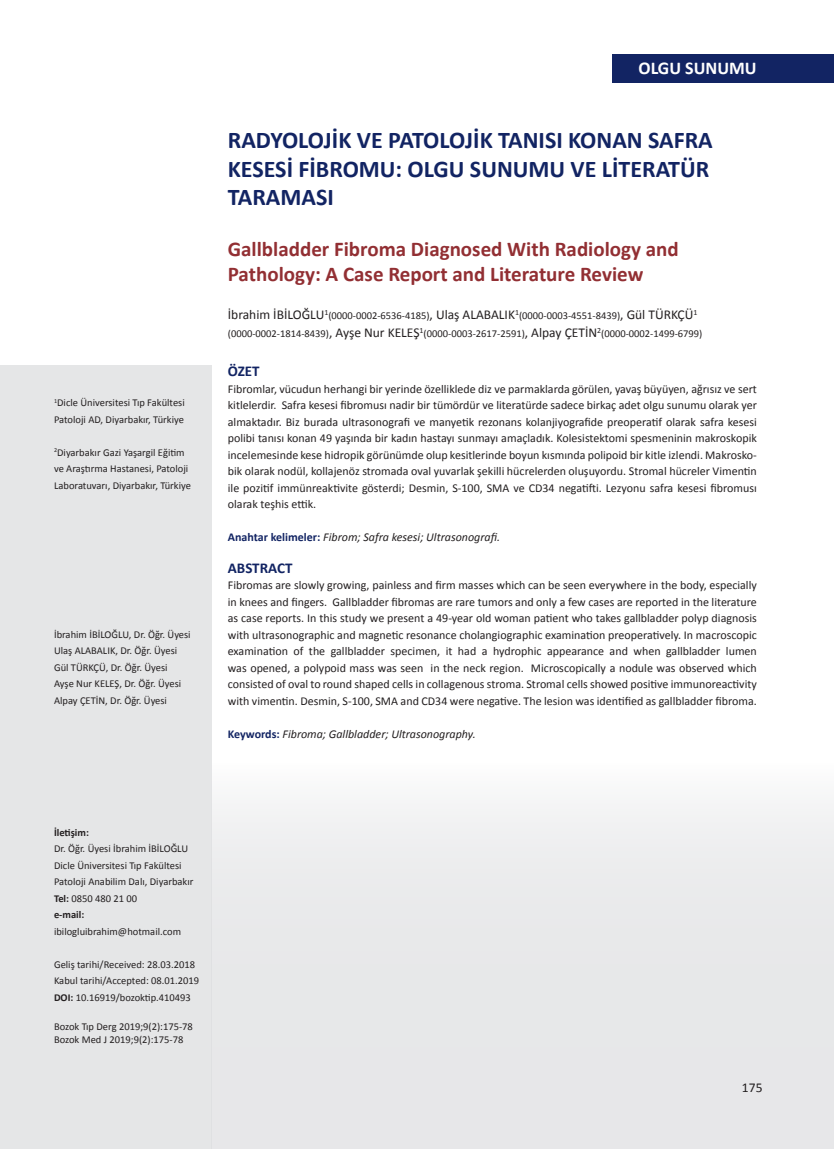
<style>
.page{position:relative;width:834px;height:1149px;background:#fff}
.page>*{position:absolute;margin:0;border:0;box-sizing:border-box;transform-origin:0 0}
.t1{font:700 24px/28.8px "Calibri";color:#122463}
.t2{font:700 21px/25.2px "Calibri";color:#922f33}
.t3{font:700 18px "Calibri";color:#fff}
.t4{font:700 15px "Calibri";color:#122463}
.t5{font:13.5px "Calibri";color:#231f20}
.t6{font:12px/16.5px "Calibri";color:#231f20;text-align:justify}
.t7{font:italic 12px "Calibri";color:#231f20}
.t8{font:10.5px/16.5px "Calibri";color:#231f20}
.t9{font:700 10.5px "Calibri";color:#231f20}
.s1{font-size:13.5px}
.s2{font-weight:700;font-style:normal;color:#122463}
.s3{font-weight:700}
</style>
<div class="page">
<div style="left:212px;top:763px;width:621px;height:385px;background:linear-gradient(to bottom,#f3f4f4,#e3e3e5)"></div>
<div style="left:0;top:365px;width:212px;height:783px;background:#e5e6e7"></div>
<div style="left:612px;top:54px;width:221px;height:28px;background:#122463"></div>
<p class="t8" style="left:54px;top:394px;width:132px"><sup>1</sup>Dicle Üniversitesi Tıp Fakültesi<br>Patoloji AD, Diyarbakır, Türkiye</p>
<p class="t8" style="left:54px;top:443px;width:138px"><sup>2</sup>Diyarbakır Gazi Yaşargil Eğitim ve Araştırma Hastanesi, Patoloji<br>Laboratuvarı, Diyarbakır, Türkiye</p>
<p class="t8" style="left:54px;top:625px;width:138px">İbrahim İBİLOĞLU, Dr. Öğr. Üyesi</p>
<p class="t8" style="left:54px;top:641px;width:125px">Ulaş ALABALIK, Dr. Öğr. Üyesi</p>
<p class="t8" style="left:54px;top:658px;width:115px">Gül TÜRKÇÜ, Dr. Öğr. Üyesi</p>
<p class="t8" style="left:54px;top:674px;width:129px">Ayşe Nur KELEŞ, Dr. Öğr. Üyesi</p>
<p class="t8" style="left:54px;top:691px;width:114px">Alpay ÇETİN, Dr. Öğr. Üyesi</p>
<p class="t3" style="left:638px;top:57px;width:120px">OLGU SUNUMU</p>
<p class="t1" style="left:228px;top:124px;width:486px">RADYOLOJİK VE PATOLOJİK TANISI KONAN SAFRA<br>KESESİ FİBROMU: OLGU SUNUMU VE LİTERATÜR<br>TARAMASI</p>
<p class="t2" style="left:228px;top:235px;width:452px">Gallbladder Fibroma Diagnosed With Radiology and<br>Pathology: A Case Report and Literature Review</p>
<p class="t8" style="left:228px;top:307px;width:471px"><span class="s1">İbrahim İBİLOĞLU</span><sup>1</sup>(0000-0002-6536-4185)<span class="s1">, Ulaş ALABALIK</span><sup>1</sup>(0000-0003-4551-8439)<span class="s1">, Gül TÜRKÇÜ</span><sup>1</sup></p>
<p class="t8" style="left:228px;top:325px;width:476px">(0000-0002-1814-8439)<span class="s1">, Ayşe Nur KELEŞ</span><sup>1</sup>(0000-0003-2617-2591)<span class="s1">, Alpay ÇETİN</span><sup>2</sup>(0000-0002-1499-6799)</p>
<p class="t4" style="left:228px;top:362px;width:33px">ÖZET</p>
<p class="t6" style="left:228px;top:380px;width:530px">Fibromlar, vücudun herhangi bir yerinde özelliklede diz ve parmaklarda görülen, yavaş büyüyen, ağrısız ve sert kitlelerdir. Safra kesesi fibromusı nadir bir tümördür ve literatürde sadece birkaç adet olgu sunumu olarak yer almaktadır. Biz burada ultrasonografi ve manyetik rezonans kolanjiyografide preoperatif olarak safra kesesi polibi tanısı konan 49 yaşında bir kadın hastayı sunmayı amaçladık. Kolesistektomi spesmeninin makroskopik incelemesinde kese hidropik görünümde olup kesitlerinde boyun kısmında polipoid bir kitle izlendi. Makrosko&shy;bik olarak nodül, kollajenöz stromada oval yuvarlak şekilli hücrelerden oluşuyordu. Stromal hücreler Vimentin ile pozitif immünreaktivite gösterdi; Desmin, S-100, SMA ve CD34 negatifti. Lezyonu safra kesesi fibromusı olarak teşhis ettik.</p>
<p class="t7" style="left:228px;top:529px;width:274px"><span class="s2">Anahtar kelimeler:</span> Fibrom; Safra kesesi; Ultrasonografi.</p>
<p class="t4" style="left:228px;top:558px;width:66px">ABSTRACT</p>
<p class="t6" style="left:228px;top:576px;width:530px">Fibromas are slowly growing, painless and firm masses which can be seen everywhere in the body, especially in knees and fingers. Gallbladder fibromas are rare tumors and only a few cases are reported in the literature as case reports. In this study we present a 49-year old woman patient who takes gallbladder polyp diagnosis with ultrasonographic and magnetic resonance cholangiographic examination preoperatively. In macroscopic examination of the gallbladder specimen, it had a hydrophic appearance and when gallbladder lumen was opened, a polypoid mass was seen in the neck region. Microscopically a nodule was observed which consisted of oval to round shaped cells in collagenous stroma. Stromal cells showed positive immunoreactivity with vimentin. Desmin, S-100, SMA and CD34 were negative. The lesion was identified as gallbladder fibroma.</p>
<p class="t7" style="left:228px;top:726px;width:249px"><span class="s2">Keywords:</span> Fibroma; Gallbladder; Ultrasonography.</p>
<p class="t9" style="left:54px;top:825px;width:36px">İletişim:</p>
<p class="t8" style="left:54px;top:839px;width:136px">Dr. Öğr. Üyesi İbrahim İBİLOĞLU</p>
<p class="t8" style="left:54px;top:856px;width:141px">Dicle Üniversitesi Tıp Fakültesi<br>Patoloji Anabilim Dalı, Diyarbakır</p>
<p class="t8" style="left:54px;top:889px;width:85px"><span class="s3">Tel:</span> 0850 480 21 00</p>
<p class="t9" style="left:54px;top:908px;width:32px">e-mail:</p>
<p class="t8" style="left:54px;top:922px;width:128px">ibilogluibrahim@hotmail.com</p>
<p class="t8" style="left:54px;top:955px;width:142px">Geliş tarihi/Received: 28.03.2018</p>
<p class="t8" style="left:54px;top:971px;width:147px">Kabul tarihi/Accepted: 08.01.2019</p>
<p class="t8" style="left:54px;top:988px;width:138px"><span class="s3">DOI:</span> 10.16919/bozoktip.410493</p>
<p class="t8" style="left:54px;top:1017px;width:140px">Bozok Tıp Derg 2019;9(2):175-78</p>
<p class="t8" style="left:54px;top:1030px;width:131px">Bozok Med J 2019;9(2):175-78</p>
<p class="t5" style="left:741px;top:1079px;width:22px">175</p>
</div>
